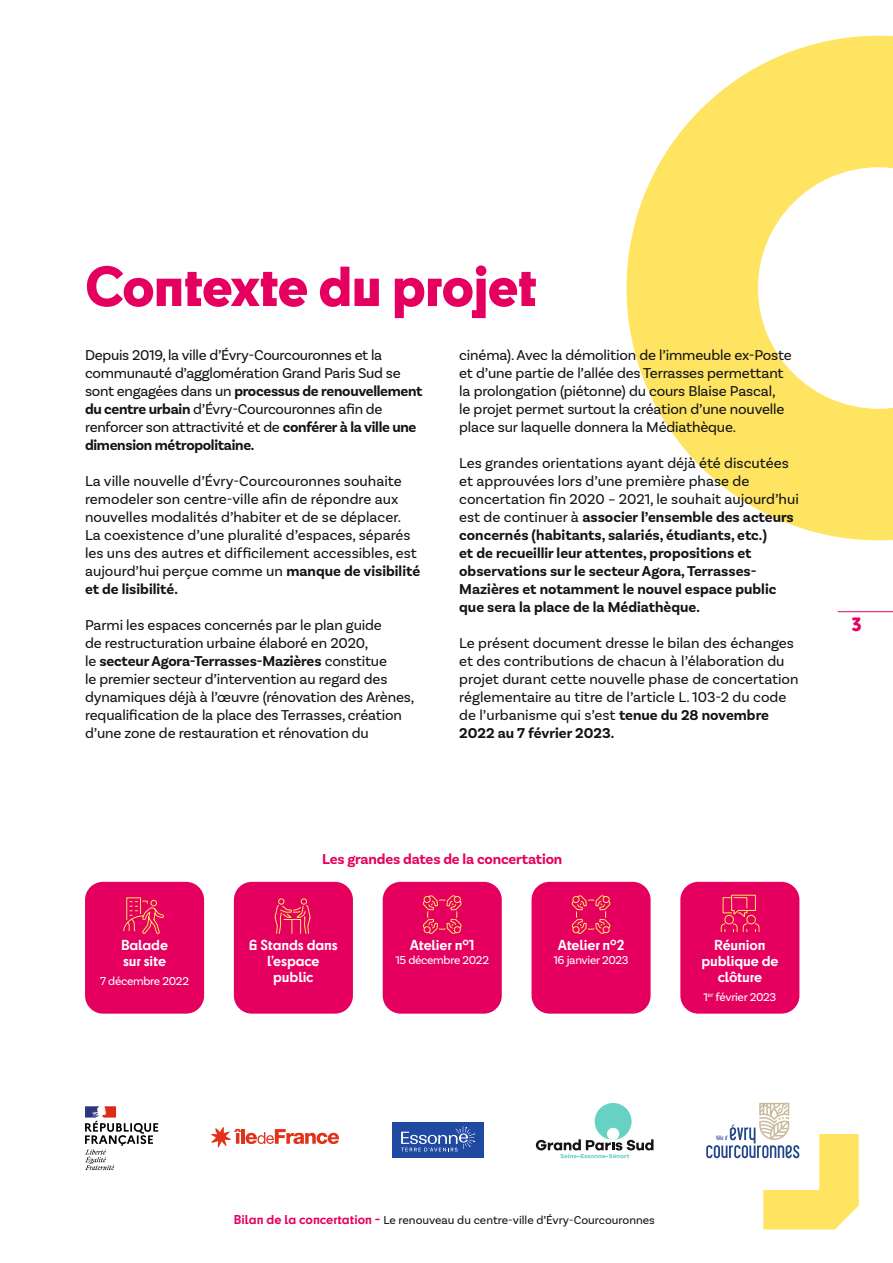
<style>
.page{position:relative;width:893px;height:1263px;background:#fff}
.page>*{position:absolute;margin:0;border:0;box-sizing:border-box;transform-origin:0 0}
.t1{font:800 52.5px "Cy";letter-spacing:-.02em;color:#e50060}
.t2{font:800 18px "Cy";color:#e50060}
.t3{font:15px/18px "Basic Sans";letter-spacing:-.01em;color:#131413}
.t4{font:700 15px/18px "Basic Sans";color:#131413}
.t5{font:700 15px "Basic Sans";letter-spacing:-.01em;color:#e50060}
.t6{font:700 13.5px/16.2px "Cy";letter-spacing:-.01em;color:#fff;text-align:center}
.t7{font:12px "Basic Sans";color:#131413}
.t8{font:12px "Basic Sans";letter-spacing:-.025em;color:#fff}
.s1{font-weight:700}
.s2{font-weight:400}
.s3{font-family:"Cy";font-weight:700;color:#e50060}
</style>
<div class="page">
<svg style="left:626px;top:36px;width:267px;height:504px;fill:#ffe462"></svg>
<div style="left:85px;top:882px;width:119px;height:132px;background:#e50060;border-radius:18px"></div>
<div style="left:234px;top:882px;width:119px;height:132px;background:#e50060;border-radius:18px"></div>
<div style="left:531px;top:882px;width:120px;height:132px;background:#e50060;border-radius:18px"></div>
<div style="left:383px;top:882px;width:119px;height:132px;background:#e50060;border-radius:18px"></div>
<div style="left:680px;top:882px;width:119px;height:132px;background:#e50060;border-radius:18px"></div>
<svg style="left:123px;top:897px;width:41px;height:37px"></svg>
<svg style="left:274px;top:898px;width:37px;height:36px"></svg>
<svg style="left:572px;top:895px;width:38px;height:39px"></svg>
<svg style="left:423px;top:895px;width:38px;height:39px"></svg>
<svg style="left:720px;top:894px;width:40px;height:39px"></svg>
<svg style="left:211px;top:1127px;width:128px;height:21px"></svg>
<div style="left:392px;top:1122px;width:91px;height:36px;background:#2049a2"></div>
<svg style="left:401px;top:1126px;width:74px;height:25px"></svg>
<div style="left:595px;top:1103px;width:37px;height:37px;background:#67d2c4;border-radius:50%"></div>
<div style="left:607px;top:1128px;width:12px;height:12px;background:#fff;border-radius:50%"></div>
<svg style="left:536px;top:1139px;width:117px;height:19px"></svg>
<svg style="left:85px;top:1106px;width:73px;height:64px"></svg>
<svg style="left:706px;top:1103px;width:153px;height:126px"></svg>
<hr style="left:838px;top:611px;width:55px;height:1px;background:#e50060">
<h1 class="t1" style="left:85px;top:245px;width:454px">Contexte du projet</h1>
<p class="t3" style="left:85px;top:346px;width:339px">Depuis 2019, la ville d’Évry-Courcouronnes et la communauté d’agglomération Grand Paris Sud se sont engagées dans un <span class="s1">processus de renouvellement du centre urbain</span> d’Évry-Courcouronnes afin de renforcer son attractivité et de <span class="s1">conférer à la ville une dimension métropolitaine.</span></p>
<p class="t3" style="left:85px;top:472px;width:337px">La ville nouvelle d’Évry-Courcouronnes souhaite remodeler son centre-ville afin de répondre aux nouvelles modalités d’habiter et de se déplacer.<br>La coexistence d’une pluralité d’espaces, séparés les uns des autres et difficilement accessibles, est aujourd’hui perçue comme un <span class="s1">manque de visibilité et de lisibilité.</span></p>
<p class="t3" style="left:85px;top:616px;width:331px">Parmi les espaces concernés par le plan guide<br>de restructuration urbaine élaboré en 2020,<br>le <span class="s1">secteur Agora-Terrasses-Mazières</span> constitue<br>le premier secteur d’intervention au regard des dynamiques déjà à l’œuvre (rénovation des Arènes, requalification de la place des Terrasses, création d’une zone de restauration et rénovation du</p>
<p class="t3" style="left:459px;top:346px;width:334px">cinéma). Avec la démolition de l’immeuble ex-Poste et d’une partie de l’allée des Terrasses permettant la prolongation (piétonne) du cours Blaise Pascal,<br>le projet permet surtout la création d’une nouvelle place sur laquelle donnera la Médiathèque.</p>
<p class="t4" style="left:459px;top:454px;width:341px"><span class="s2">Les grandes orientations ayant déjà été discutées et approuvées lors d’une première phase de concertation fin 2020 – 2021, le souhait aujourd’hui est de continuer à</span> associer l’ensemble des acteurs concernés (habitants, salariés, étudiants, etc.)<br>et de recueillir leur attentes, propositions et observations sur le secteur Agora, Terrasses-Mazières et notamment le nouvel espace public que sera la place de la Médiathèque.</p>
<p class="t3" style="left:459px;top:634px;width:341px">Le présent document dresse le bilan des échanges et des contributions de chacun à l’élaboration du projet durant cette nouvelle phase de concertation réglementaire au titre de l’article L. 103-2 du code de l’urbanisme qui s’est <span class="s1">tenue du 28 novembre 2022 au 7 février 2023.</span></p>
<p class="t6" style="left:121px;top:936px;width:49px;text-align:left">Balade sur site</p>
<p class="t8" style="left:100px;top:973px;width:90px">7 décembre 2022</p>
<p class="t5" style="left:322px;top:850px;width:242px">Les grandes dates de la concertation</p>
<p class="t6" style="left:249px;top:936px;width:91px">6 Stands dans l’espace public</p>
<p class="t6" style="left:558px;top:936px;width:68px">Atelier n°2</p>
<p class="t6" style="left:410px;top:936px;width:66px">Atelier n°1</p>
<p class="t8" style="left:395px;top:953px;width:95px">15 décembre 2022</p>
<p class="t8" style="left:553px;top:953px;width:77px">16 janvier 2023</p>
<p class="t6" style="left:701px;top:936px;width:79px">Réunion publique de clôture</p>
<p class="t8" style="left:703px;top:990px;width:74px">1<sup>er</sup> février 2023</p>
<p class="t2" style="left:851px;top:610px;width:12px">3</p>
<p class="t7" style="left:234px;top:1213px;width:422px"><span class="s3">Bilan de la concertation -</span> Le renouveau du centre-ville d’Évry-Courcouronnes</p>
</div>
